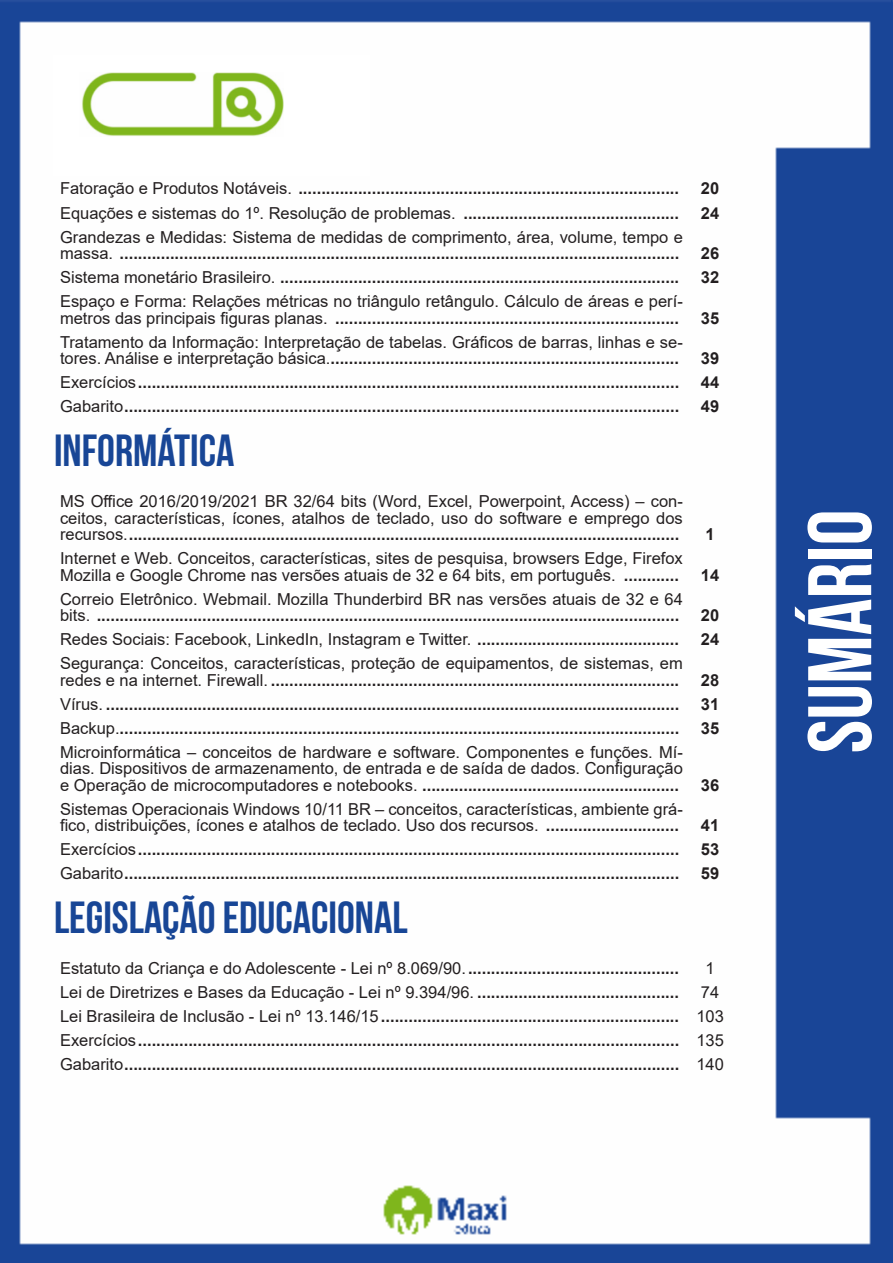
<style>
.page{position:relative;width:893px;height:1263px;background:#fff}
.page>*{position:absolute;margin:0;border:0;box-sizing:border-box;transform-origin:0 0}
.t1{font:700 90px "Bebas Neue";color:#fff}
.t2{font:700 45px "Bebas Neue";color:#184696}
.ALTERNATIVAS{font:700 16.5px/16.5px "Arial";color:#231f20}
.ALTERNATIVAS-2{font:16.5px/16.5px "Arial";color:#231f20}
.INDICE{font:700 16.5px "Arial";color:#231f20}
.INDICE-2{font:16.5px "Arial";color:#231f20}
.s1{font-weight:400}
.s2{font-weight:700}
</style>
<div class="page">
<img style="left:0;top:0;width:893px;height:1263px">
<div style="left:53px;top:55px;width:317px;height:121px;background:#fff"></div>
<img style="left:82px;top:72px;width:201px;height:64px">
<p class="ALTERNATIVAS" style="left:60px;top:181px;width:621px"><span class="s1">Fatoração e Produtos Notáveis.</span> ...................................................................................</p>
<p class="INDICE" style="left:701px;top:177px;width:20px">20</p>
<p class="ALTERNATIVAS" style="left:60px;top:205px;width:621px"><span class="s1">Equações e sistemas do 1º. Resolução de problemas.</span> ...............................................</p>
<p class="INDICE" style="left:701px;top:201px;width:20px">24</p>
<p class="ALTERNATIVAS" style="left:60px;top:229px;width:624px"><span class="s1">Grandezas e Medidas: Sistema de medidas de comprimento, área, volume, tempo e massa.</span> ..........................................................................................................................</p>
<p class="INDICE" style="left:701px;top:242px;width:20px">26</p>
<p class="ALTERNATIVAS" style="left:60px;top:269px;width:621px"><span class="s1">Sistema monetário Brasileiro.</span> .......................................................................................</p>
<p class="INDICE" style="left:701px;top:266px;width:20px">32</p>
<p class="ALTERNATIVAS-2" style="left:60px;top:293px;width:624px">Espaço e Forma: Relações métricas no triângulo retângulo. Cálculo de áreas e perí&shy;metros das principais figuras planas. <span class="s2">...........................................................................</span></p>
<p class="INDICE" style="left:701px;top:306px;width:20px">35</p>
<p class="ALTERNATIVAS-2" style="left:60px;top:333px;width:624px">Tratamento da Informação: Interpretação de tabelas. Gráficos de barras, linhas e se&shy;tores. Análise e interpretação básica.<span class="s2">............................................................................</span></p>
<p class="INDICE" style="left:701px;top:347px;width:20px">39</p>
<p class="ALTERNATIVAS" style="left:60px;top:374px;width:621px"><span class="s1">Exercícios</span>......................................................................................................................</p>
<p class="INDICE" style="left:701px;top:371px;width:20px">44</p>
<p class="ALTERNATIVAS" style="left:60px;top:398px;width:621px"><span class="s1">Gabarito</span>.........................................................................................................................</p>
<p class="INDICE" style="left:701px;top:395px;width:20px">49</p>
<p class="t2" style="left:54px;top:426px;width:182px">INFORMÁTICA</p>
<p class="ALTERNATIVAS-2" style="left:60px;top:493px;width:624px;text-align:justify">MS Office 2016/2019/2021 BR 32/64 bits (Word, Excel, Powerpoint, Access) – con&shy;ceitos, características, ícones, atalhos de teclado, uso do software e emprego dos recursos.<span class="s2">........................................................................................................................</span></p>
<p class="INDICE" style="left:705px;top:523px;width:11px">1</p>
<p class="ALTERNATIVAS-2" style="left:60px;top:550px;width:624px">Internet e Web. Conceitos, características, sites de pesquisa, browsers Edge, Firefox<br>Mozilla e Google Chrome nas versões atuais de 32 e 64 bits, em português. <span class="s2">............</span></p>
<p class="ALTERNATIVAS" style="left:60px;top:591px;width:624px"><span class="s1">Correio Eletrônico. Webmail. Mozilla Thunderbird BR nas versões atuais de 32 e 64 bits.</span> ...............................................................................................................................</p>
<p class="INDICE" style="left:701px;top:563px;width:20px">14</p>
<p class="INDICE" style="left:701px;top:604px;width:20px">20</p>
<p class="ALTERNATIVAS-2" style="left:60px;top:631px;width:620px">Redes Sociais: Facebook, LinkedIn, Instagram e Twitter. <span class="s2">............................................</span></p>
<p class="INDICE" style="left:701px;top:628px;width:20px">24</p>
<p class="ALTERNATIVAS-2" style="left:60px;top:655px;width:624px">Segurança: Conceitos, características, proteção de equipamentos, de sistemas, em redes e na internet. Firewall. <span class="s2">.........................................................................................</span></p>
<p class="INDICE" style="left:701px;top:668px;width:20px">28</p>
<p class="ALTERNATIVAS" style="left:60px;top:696px;width:621px"><span class="s1">Vírus.</span> .............................................................................................................................</p>
<p class="INDICE" style="left:701px;top:692px;width:20px">31</p>
<p class="ALTERNATIVAS" style="left:60px;top:720px;width:621px"><span class="s1">Backup.</span>..........................................................................................................................</p>
<p class="INDICE" style="left:701px;top:716px;width:20px">35</p>
<p class="ALTERNATIVAS-2" style="left:60px;top:744px;width:624px;text-align:justify">Microinformática – conceitos de hardware e software. Componentes e funções. Mí&shy;dias. Dispositivos de armazenamento, de entrada e de saída de dados. Configuração e Operação de microcomputadores e notebooks. <span class="s2">........................................................</span></p>
<p class="INDICE" style="left:701px;top:773px;width:20px">36</p>
<p class="ALTERNATIVAS-2" style="left:60px;top:801px;width:624px">Sistemas Operacionais Windows 10/11 BR – conceitos, características, ambiente grá&shy;fico, distribuições, ícones e atalhos de teclado. Uso dos recursos. <span class="s2">.............................</span></p>
<p class="INDICE" style="left:701px;top:814px;width:20px">41</p>
<p class="ALTERNATIVAS" style="left:60px;top:841px;width:621px"><span class="s1">Exercícios</span>......................................................................................................................</p>
<p class="INDICE" style="left:701px;top:838px;width:20px">53</p>
<p class="ALTERNATIVAS" style="left:60px;top:865px;width:621px"><span class="s1">Gabarito</span>.........................................................................................................................</p>
<p class="INDICE" style="left:701px;top:862px;width:20px">59</p>
<p class="t2" style="left:54px;top:893px;width:355px">LEGISLAÇÃO EDUCACIONAL</p>
<p class="ALTERNATIVAS-2" style="left:60px;top:960px;width:620px">Estatuto da Criança e do Adolescente - Lei nº 8.069/90.<span class="s2">..............................................</span></p>
<p class="INDICE-2" style="left:705px;top:957px;width:11px">1</p>
<p class="ALTERNATIVAS-2" style="left:60px;top:984px;width:620px">Lei de Diretrizes e Bases da Educação - Lei nº 9.394/96. <span class="s2">............................................</span></p>
<p class="INDICE-2" style="left:701px;top:981px;width:20px">74</p>
<p class="ALTERNATIVAS" style="left:60px;top:1008px;width:621px"><span class="s1">Lei Brasileira de Inclusão - Lei nº 13.146/15</span>.................................................................</p>
<p class="INDICE-2" style="left:696px;top:1005px;width:29px">103</p>
<p class="ALTERNATIVAS" style="left:60px;top:1032px;width:621px"><span class="s1">Exercícios</span>......................................................................................................................</p>
<p class="INDICE-2" style="left:696px;top:1029px;width:29px">135</p>
<p class="ALTERNATIVAS" style="left:60px;top:1056px;width:621px"><span class="s1">Gabarito</span>.........................................................................................................................</p>
<p class="INDICE-2" style="left:696px;top:1053px;width:29px">140</p>
<h1 class="t1" style="left:791px;top:753px;width:245px;rotate:-90deg">SUMÁRIO</h1>
</div>
